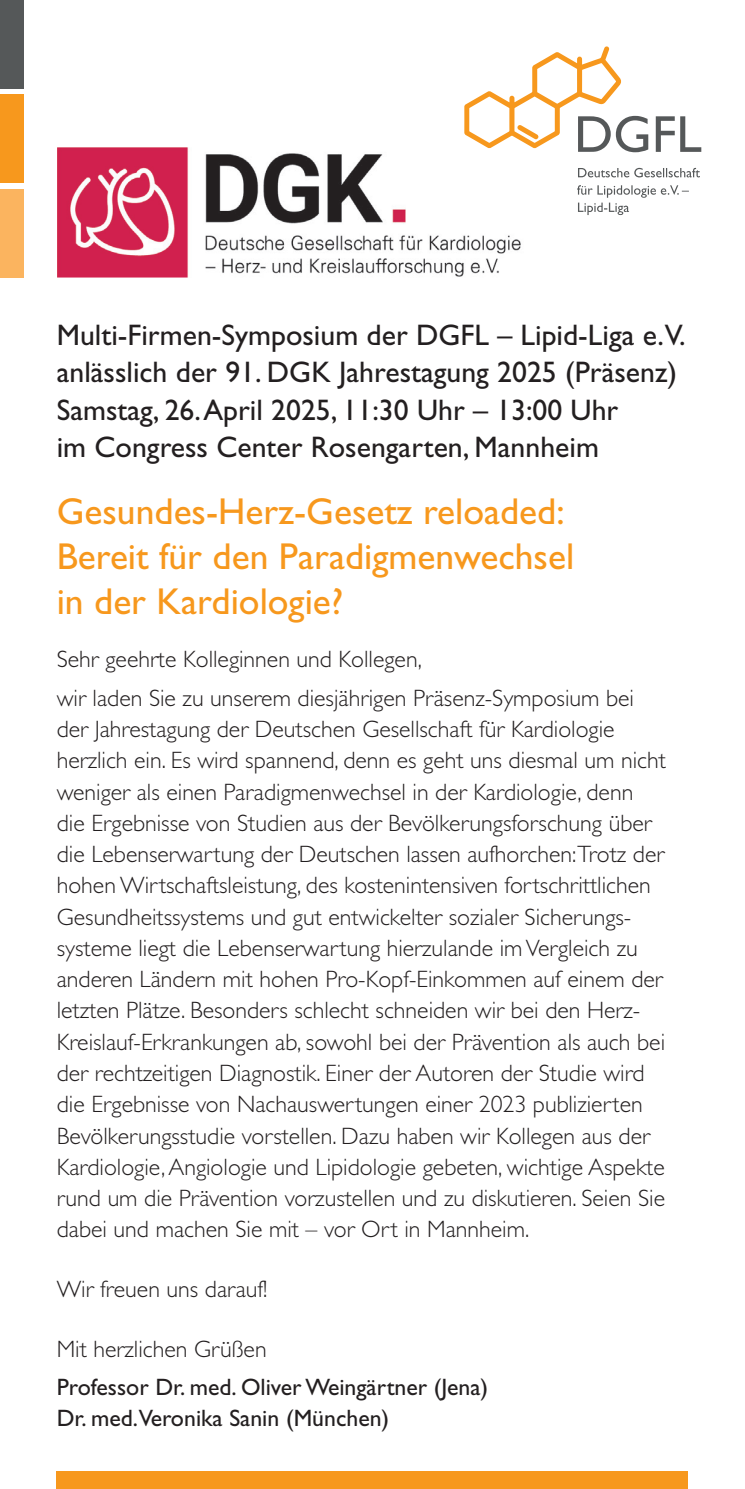
<style>
.page{position:relative;width:745px;height:1489px;background:#fff}
.page>*{position:absolute;margin:0;border:0;box-sizing:border-box;transform-origin:0 0}
.t1{font:37.5px/45px "Gill Sans Std";color:#f7981d}
.t2{font:29.75px/37.5px "Gill Sans Std";color:#231f20}
.t3{font:300 23.75px/31.2px "Gill Sans Std";color:#231f20}
.t4{font:23.75px/31.2px "Gill Sans Std";color:#231f20}
</style>
<div class="page">
<img style="left:57px;top:147px;width:131px;height:130px">
<img style="left:205px;top:235px;width:316px;height:42px">
<img style="left:205px;top:153px;width:201px;height:71px">
<div style="left:57px;top:1470px;width:630px;height:18px;background:#f7981d"></div>
<div style="left:0;top:0;width:23px;height:88px;background:#555859"></div>
<div style="left:0;top:94px;width:23px;height:89px;background:#f7981d"></div>
<div style="left:0;top:189px;width:23px;height:88px;background:#fbb45f"></div>
<svg style="left:577px;top:185px;width:111px;height:30px"></svg>
<svg style="left:578px;top:168px;width:121px;height:9px"></svg>
<svg style="left:464px;top:46px;width:236px;height:106px"></svg>
<p class="t2" style="left:57px;top:316px;width:630px">Multi-Firmen-Symposium der DGFL – Lipid-Liga e.V. anlässlich der 91. DGK Jahrestagung 2025 (Präsenz)<br>Samstag, 26. April 2025, 11:30 Uhr – 13:00 Uhr<br>im Congress Center Rosengarten, Mannheim</p>
<h1 class="t1" style="left:57px;top:488px;width:518px">Gesundes-Herz-Gesetz reloaded:<br>Bereit für den Paradigmenwechsel in der Kardiologie?</h1>
<p class="t3" style="left:57px;top:640px;width:578px;line-height:38.2px">Sehr geehrte Kolleginnen und Kollegen,<br>wir laden Sie zu unserem diesjährigen Präsenz-Symposium bei</p>
<p class="t3" style="left:57px;top:713px;width:610px">der Jahrestagung der Deutschen Gesellschaft für Kardiologie herzlich ein. Es wird spannend, denn es geht uns diesmal um nicht weniger als einen Paradigmenwechsel in der Kardiologie, denn die Ergebnisse von Studien aus der Bevölkerungsforschung über die Lebenserwartung der Deutschen lassen aufhorchen:Trotz der hohen Wirtschaftsleistung, des kostenintensiven fortschrittlichen Gesundheitssystems und gut entwickelter sozialer Sicherungs&shy;systeme liegt die Lebenserwartung hierzulande im Vergleich zu anderen Ländern mit hohen Pro-Kopf-Einkommen auf einem der letzten Plätze. Besonders schlecht schneiden wir bei den Herz-Kreislauf-Erkrankungen ab, sowohl bei der Prävention als auch bei der rechtzeitigen Diagnostik. Einer der Autoren der Studie wird die Ergebnisse von Nachauswertungen einer 2023 publizierten Bevölkerungsstudie vorstellen. Dazu haben wir Kollegen aus der Kardiologie, Angiologie und Lipidologie gebeten, wichtige Aspekte rund um die Prävention vorzustellen und zu diskutieren. Seien Sie dabei und machen Sie mit – vor Ort in Mannheim.</p>
<p class="t3" style="left:57px;top:1273px;width:212px">Wir freuen uns darauf!</p>
<p class="t3" style="left:57px;top:1333px;width:211px">Mit herzlichen Grüßen</p>
<p class="t4" style="left:57px;top:1371px;width:432px">Professor Dr. med. Oliver Weingärtner (Jena)<br>Dr. med.Veronika Sanin (München)</p>
</div>
